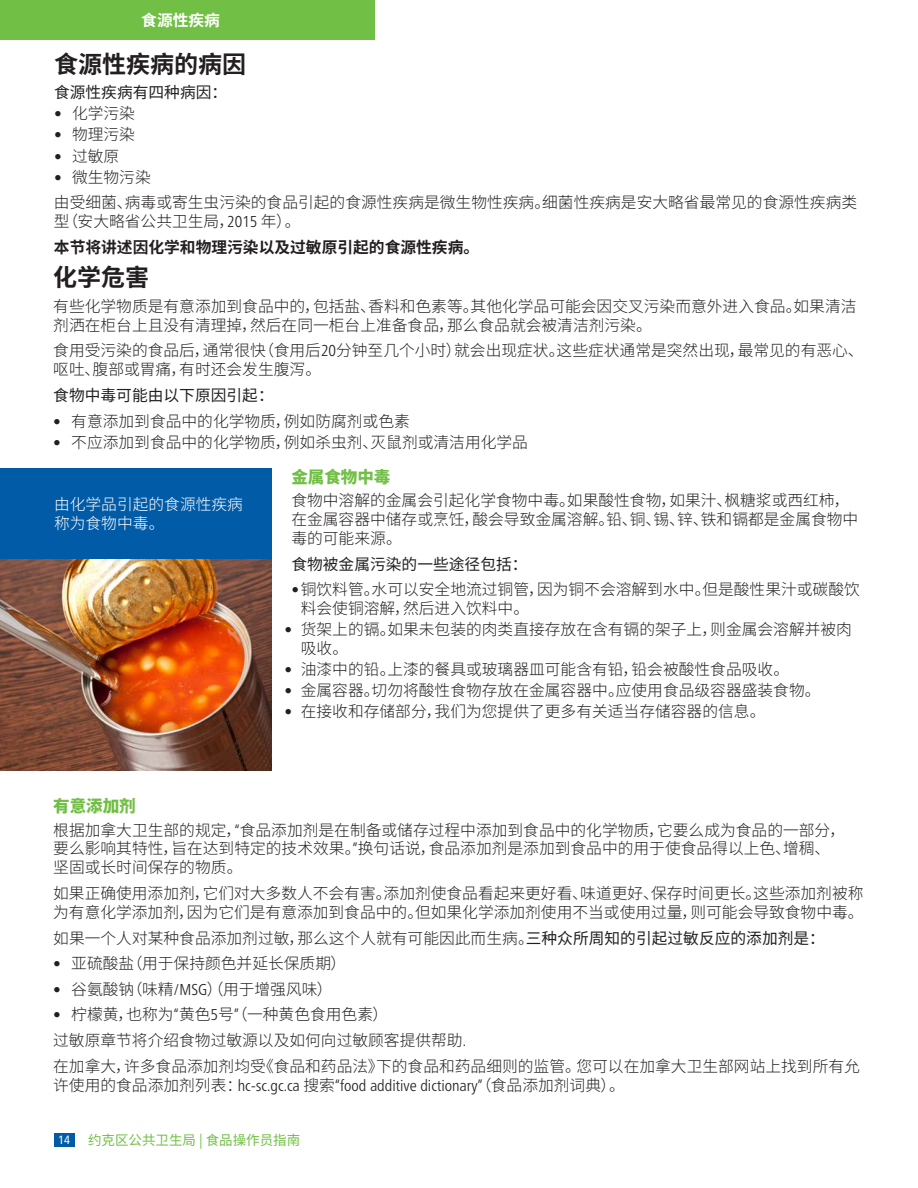
<style>
.page{position:relative;width:918px;height:1188px;background:#fff}
.page>*{position:absolute;margin:0;border:0;box-sizing:border-box;transform-origin:0 0}
.t1{font:700 24px "Noto Sans CJ Ksc";color:#231f20}
.S1{font:900 16.5px "Noto Sans CJ Ksc";color:#71bf44}
.Body{font:300 15.75px/18.9px "Noto Sans CJ Ksc";color:#231f20}
.Bullets{font:300 15.75px/18.9px "Noto Sans CJ Ksc";color:#231f20}
.Body-2{font:15.75px "Noto Sans CJ Ksc";color:#231f20}
.Body-3{font:700 15.75px "Noto Sans CJ Ksc";color:#231f20}
.Left_Pull_Box{font:300 15.75px/18.9px "Noto Sans CJ Ksc";color:#fff}
.t2{font:700 15.75px "Noto Sans CJ Ksc";color:#fff}
.Bullets-2{font:300 condensed 15.75px "Frutiger Neue LT Pro";color:#231f20}
.t3{font:13.5px "Noto Sans CJ Ksc";color:#71bf44}
.t4{font:condensed 12px "Frutiger Neue LT Pro";color:#fff}
.s1{font-family:"Frutiger Neue LT Pro";font-stretch:condensed}
.s2{font-weight:400}
</style>
<div class="page">
<img style="left:0;top:559px;width:271px;height:212px">
<div style="left:0;top:468px;width:271px;height:91px;background:#015ba7"></div>
<div style="left:0;top:0;width:375px;height:39px;background:#71bf44"></div>
<div style="left:54px;top:1133px;width:20px;height:14px;background:#015ba7"></div>
<p class="t2" style="left:141px;top:11px;width:80px">食源性疾病</p>
<h1 class="t1" style="left:54px;top:50px;width:193px">食源性疾病的病因</h1>
<p class="Body-2" style="left:54px;top:84px;width:175px">食源性疾病有四种病因：</p>
<p class="Bullets" style="left:54px;top:105px;width:82px"><span class="s1">•</span> 化学污染</p>
<p class="Bullets" style="left:54px;top:126px;width:82px"><span class="s1">•</span> 物理污染</p>
<p class="Bullets" style="left:54px;top:147px;width:67px"><span class="s1">•</span> 过敏原</p>
<p class="Bullets" style="left:54px;top:168px;width:98px"><span class="s1">•</span> 微生物污染</p>
<p class="Body" style="left:54px;top:193px;width:805px">由受细菌、病毒或寄生虫污染的食品引起的食源性疾病是微生物性疾病。细菌性疾病是安大略省最常见的食源性疾病类型（安大略省公共卫生局，<span class="s1">2015</span> 年）。</p>
<p class="Body-3" style="left:54px;top:238px;width:427px">本节将讲述因化学和物理污染以及过敏原引起的食源性疾病。</p>
<h1 class="t1" style="left:53px;top:264px;width:97px">化学危害</h1>
<p class="Body" style="left:53px;top:297px;width:805px">有些化学物质是有意添加到食品中的，包括盐、香料和色素等。其他化学品可能会因交叉污染而意外进入食品。如果清洁剂洒在柜台上且没有清理掉，然后在同一柜台上准备食品，那么食品就会被清洁剂污染。</p>
<p class="Body" style="left:53px;top:341px;width:812px">食用受污染的食品后，通常很快（食用后<span class="s1">20</span>分钟至几个小时）就会出现症状。这些症状通常是突然出现，最常见的有恶心、呕吐、腹部或胃痛，有时还会发生腹泻。</p>
<p class="Body-2" style="left:53px;top:386px;width:222px">食物中毒可能由以下原因引起：</p>
<p class="Bullets" style="left:53px;top:412px;width:358px"><span class="s1">•</span> 有意添加到食品中的化学物质，例如防腐剂或色素</p>
<p class="Bullets" style="left:53px;top:433px;width:476px"><span class="s1">•</span> 不应添加到食品中的化学物质，例如杀虫剂、灭鼠剂或清洁用化学品</p>
<h2 class="S1" style="left:291px;top:468px;width:100px">金属食物中毒</h2>
<p class="Body" style="left:291px;top:491px;width:568px">食物中溶解的金属会引起化学食物中毒。如果酸性食物，如果汁、枫糖浆或西红柿，在金属容器中储存或烹饪，酸会导致金属溶解。铅、铜、锡、锌、铁和镉都是金属食物中毒的可能来源。</p>
<p class="Body-2" style="left:291px;top:555px;width:238px">食物被金属污染的一些途径包括：</p>
<p class="Bullets" style="left:301px;top:581px;width:561px;text-indent:-9px"><span class="s1">•</span>铜饮料管。水可以安全地流过铜管，因为铜不会溶解到水中。但是酸性果汁或碳酸饮料会使铜溶解，然后进入饮料中。</p>
<p class="Bullets" style="left:301px;top:620px;width:553px;text-indent:-16px"><span class="s1">•</span> 货架上的镉。如果未包装的肉类直接存放在含有镉的架子上，则金属会溶解并被肉吸收。</p>
<p class="Bullets" style="left:285px;top:660px;width:506px"><span class="s1">•</span> 油漆中的铅。上漆的餐具或玻璃器皿可能含有铅，铅会被酸性食品吸收。</p>
<p class="Bullets" style="left:285px;top:681px;width:538px"><span class="s1">•</span> 金属容器。切勿将酸性食物存放在金属容器中。应使用食品级容器盛装食物。</p>
<p class="Bullets" style="left:285px;top:703px;width:482px"><span class="s1">•</span> 在接收和存储部分，我们为您提供了更多有关适当存储容器的信息。</p>
<p class="Left_Pull_Box" style="left:54px;top:495px;width:190px">由化学品引起的食源性疾病称为食物中毒。</p>
<h2 class="S1" style="left:53px;top:797px;width:84px">有意添加剂</h2>
<p class="Body" style="left:53px;top:821px;width:793px">根据加拿大卫生部的规定，<span class="s1">“</span>食品添加剂是在制备或储存过程中添加到食品中的化学物质，它要么成为食品的一部分，要么影响其特性，旨在达到特定的技术效果。<span class="s1">”</span>换句话说，食品添加剂是添加到食品中的用于使食品得以上色、增稠、坚固或长时间保存的物质。</p>
<p class="Body" style="left:53px;top:884px;width:812px">如果正确使用添加剂，它们对大多数人不会有害。添加剂使食品看起来更好看、味道更好、保存时间更长。这些添加剂被称为有意化学添加剂，因为它们是有意添加到食品中的。但如果化学添加剂使用不当或使用过量，则可能会导致食物中毒。</p>
<p class="Body" style="left:53px;top:929px;width:773px">如果一个人对某种食品添加剂过敏，那么这个人就有可能因此而生病。<span class="s2">三种众所周知的引起过敏反应的添加剂是：</span></p>
<p class="Bullets" style="left:53px;top:954px;width:295px"><span class="s1">•</span> 亚硫酸盐（用于保持颜色并延长保质期）</p>
<p class="Bullets" style="left:53px;top:980px;width:281px"><span class="s1">•</span> 谷氨酸钠（味精<span class="s1">/MSG</span>）（用于增强风味）</p>
<p class="Bullets" style="left:53px;top:1006px;width:337px"><span class="s1">•</span> 柠檬黄，也称为<span class="s1">“</span>黄色<span class="s1">5</span>号（一种黄色食用色素）</p>
<p class="Bullets-2" style="left:234px;top:1006px;width:7px">”</p>
<p class="Body" style="left:53px;top:1031px;width:414px">过敏原章节将介绍食物过敏源以及如何向过敏顾客提供帮助<span class="s1">.</span></p>
<p class="Body" style="left:53px;top:1057px;width:808px">在加拿大，许多食品添加剂均受《食品和药品法》下的食品和药品细则的监管。您可以在加拿大卫生部网站上找到所有允许使用的食品添加剂列表：<span class="s1">hc-sc.gc.ca</span> 搜索<span class="s1">“food additive dictionary”</span>（食品添加剂词典）。</p>
<p class="t4" style="left:58px;top:1133px;width:13px">14</p>
<p class="t3" style="left:88px;top:1132px;width:214px">约克区公共卫生局 | 食品操作员指南</p>
</div>
